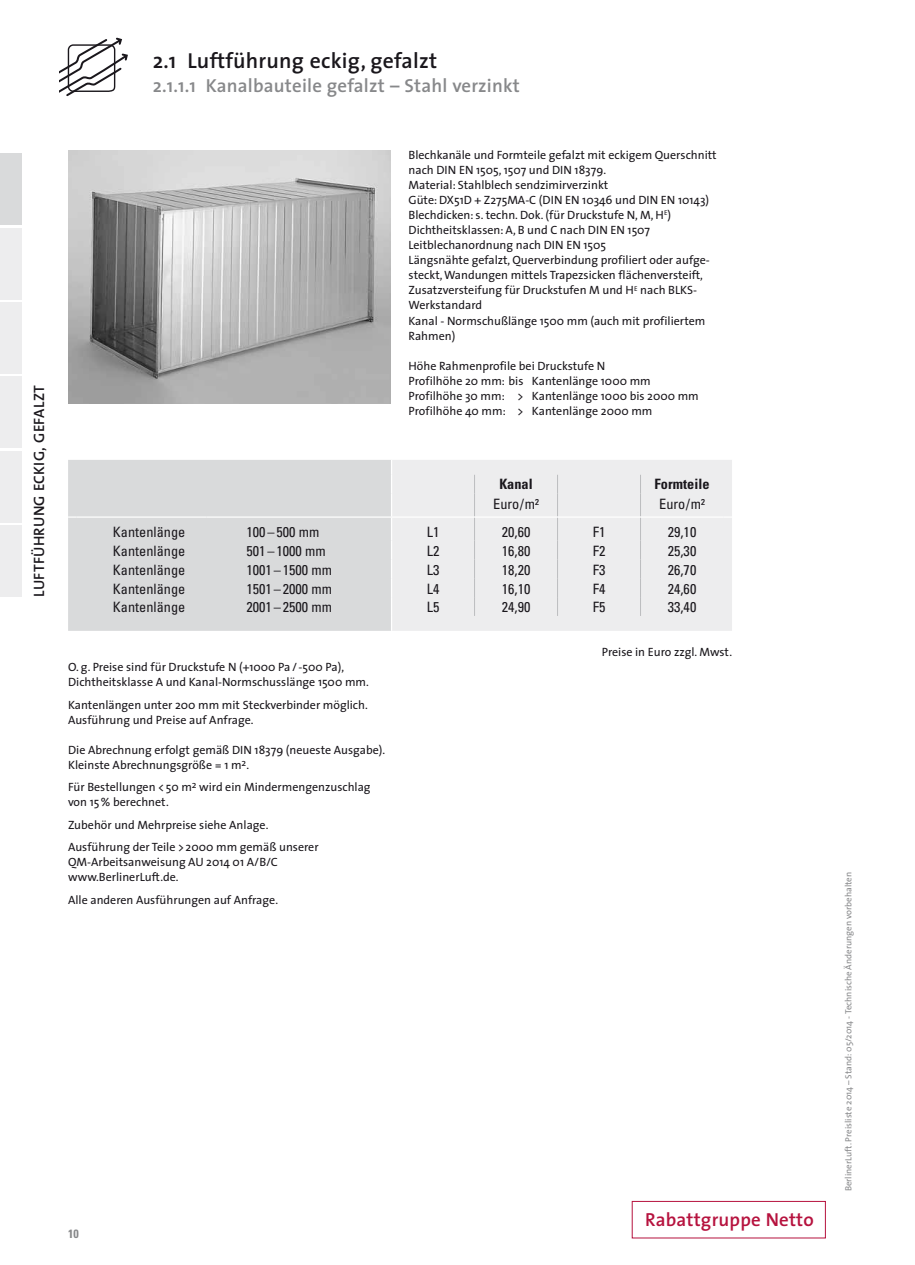
<style>
.page{position:relative;width:915px;height:1265px;background:#fff}
.page>*{position:absolute;margin:0;border:0;box-sizing:border-box;transform-origin:0 0}
.t1{font:600 21.75px "The Sans";letter-spacing:.01em;color:#1a171c}
.t2{font:600 18.9px "The Sans";letter-spacing:.01em;color:#87888a}
.t3{font:600 18.9px "The Sans";letter-spacing:.01em;color:#b6123e}
.t4{font:600 15px "The Sans";letter-spacing:.02em;color:#1a171c}
.t5{font:condensed 14.25px "Univers";color:#1a171c}
.t6{font:700 condensed 14.25px "Univers";color:#1a171c}
.t7{font:12px/15px "The Sans";color:#1a171c}
.t8{font:700 condensed 12px "Univers";color:#87888a}
.t9{font:9px "The Sans";color:#87888a}
</style>
<div class="page">
<div style="left:631px;top:1200px;width:194px;height:37px;border:1px solid #b6123e"></div>
<div style="left:0;top:154px;width:21px;height:71px;background:#d9dadb"></div>
<div style="left:0;top:228px;width:21px;height:71px;background:#ededee"></div>
<div style="left:0;top:302px;width:21px;height:72px;background:#ededee"></div>
<div style="left:0;top:376px;width:21px;height:72px;background:#ededee"></div>
<div style="left:0;top:451px;width:21px;height:71px;background:#ededee"></div>
<div style="left:0;top:525px;width:21px;height:71px;background:#ededee"></div>
<svg style="left:59px;top:37px;width:69px;height:60px"></svg>
<img style="left:68px;top:150px;width:322px;height:253px">
<div style="left:68px;top:460px;width:323px;height:170px;background:#d9dadb"></div>
<div style="left:392px;top:460px;width:339px;height:170px;background:#ededee"></div>
<hr style="left:77px;top:516px;width:129px;height:1px;background:#fff">
<hr style="left:206px;top:516px;width:185px;height:1px;background:#fff">
<hr style="left:391px;top:516px;width:83px;height:1px;background:#fff">
<hr style="left:474px;top:516px;width:83px;height:1px;background:#fff">
<hr style="left:557px;top:516px;width:83px;height:1px;background:#fff">
<hr style="left:640px;top:516px;width:83px;height:1px;background:#fff">
<svg style="left:474px;top:474px;width:1px;height:142px"></svg>
<svg style="left:557px;top:474px;width:1px;height:142px"></svg>
<svg style="left:640px;top:474px;width:1px;height:142px"></svg>
<p class="t4" style="left:27px;top:596px;width:213px;rotate:-90deg">LUFTFÜHRUNG ECKIG, GEFALZT</p>
<h1 class="t1" style="left:153px;top:43px;width:286px">2.1 Luftführung eckig, gefalzt</h1>
<h2 class="t2" style="left:153px;top:70px;width:368px">2.1.1.1 Kanalbauteile gefalzt – Stahl verzinkt</h2>
<p class="t7" style="left:408px;top:147px;width:309px">Blechkanäle und Formteile gefalzt mit eckigem Querschnitt nach DIN EN 1505, 1507 und DIN 18379.<br>Material: Stahlblech sendzimirverzinkt<br>Güte: DX51D + Z275MA-C (DIN EN 10346 und DIN EN 10143)<br>Blechdicken: s. techn. Dok. (für Druckstufe N, M, H<sup>E</sup>)<br>Dichtheitsklassen: A, B und C nach DIN EN 1507<br>Leitblechanordnung nach DIN EN 1505<br>Längsnähte gefalzt, Querverbindung profiliert oder aufge&shy;steckt, Wandungen mittels Trapezsicken flächenversteift, Zusatzversteifung für Druckstufen M und H<sup>E</sup> nach BLKS-Werkstandard<br>Kanal - Normschußlänge 1500 mm (auch mit profiliertem Rahmen)</p>
<p class="t7" style="left:408px;top:357px;width:292px">Höhe Rahmenprofile bei Druckstufe N<br>Profilhöhe 20 mm: bis Kantenlänge 1000 mm Profilhöhe 30 mm: &gt; Kantenlänge 1000 bis 2000 mm Profilhöhe 40 mm: &gt; Kantenlänge 2000 mm</p>
<p class="t6" style="left:499px;top:475px;width:35px">Kanal</p>
<p class="t6" style="left:654px;top:475px;width:56px">Formteile</p>
<p class="t5" style="left:493px;top:494px;width:47px">Euro/m²</p>
<p class="t5" style="left:659px;top:494px;width:47px">Euro/m²</p>
<p class="t5" style="left:113px;top:522px;width:74px">Kantenlänge</p>
<p class="t5" style="left:246px;top:522px;width:75px">100 – 500 mm</p>
<p class="t5" style="left:426px;top:522px;width:14px">L1</p>
<p class="t5" style="left:501px;top:522px;width:30px">20,60</p>
<p class="t5" style="left:592px;top:522px;width:14px">F1</p>
<p class="t5" style="left:667px;top:522px;width:30px">29,10</p>
<p class="t5" style="left:113px;top:541px;width:74px">Kantenlänge</p>
<p class="t5" style="left:246px;top:541px;width:81px">501 – 1000 mm</p>
<p class="t5" style="left:426px;top:541px;width:14px">L2</p>
<p class="t5" style="left:501px;top:541px;width:30px">16,80</p>
<p class="t5" style="left:592px;top:541px;width:14px">F2</p>
<p class="t5" style="left:667px;top:541px;width:30px">25,30</p>
<p class="t5" style="left:113px;top:560px;width:74px">Kantenlänge</p>
<p class="t5" style="left:246px;top:560px;width:87px">1001 – 1500 mm</p>
<p class="t5" style="left:426px;top:560px;width:14px">L3</p>
<p class="t5" style="left:501px;top:560px;width:30px">18,20</p>
<p class="t5" style="left:592px;top:560px;width:14px">F3</p>
<p class="t5" style="left:667px;top:560px;width:30px">26,70</p>
<p class="t5" style="left:113px;top:579px;width:74px">Kantenlänge</p>
<p class="t5" style="left:246px;top:579px;width:87px">1501 – 2000 mm</p>
<p class="t5" style="left:426px;top:579px;width:14px">L4</p>
<p class="t5" style="left:501px;top:579px;width:30px">16,10</p>
<p class="t5" style="left:592px;top:579px;width:14px">F4</p>
<p class="t5" style="left:667px;top:579px;width:30px">24,60</p>
<p class="t5" style="left:113px;top:598px;width:74px">Kantenlänge</p>
<p class="t5" style="left:246px;top:598px;width:87px">2001 – 2500 mm</p>
<p class="t5" style="left:426px;top:598px;width:14px">L5</p>
<p class="t5" style="left:501px;top:598px;width:30px">24,90</p>
<p class="t5" style="left:592px;top:598px;width:14px">F5</p>
<p class="t5" style="left:667px;top:598px;width:30px">33,40</p>
<p class="t7" style="left:601px;top:644px;width:132px">Preise in Euro zzgl. Mwst.</p>
<p class="t7" style="left:68px;top:659px;width:302px">O. g. Preise sind für Druckstufe N (+1000 Pa/ -500 Pa),<br>Dichtheitsklasse A und Kanal-Normschusslänge 1500 mm.</p>
<p class="t7" style="left:68px;top:696px;width:301px">Kantenlängen unter 200 mm mit Steckverbinder möglich.<br>Ausführung und Preise auf Anfrage.</p>
<p class="t7" style="left:68px;top:741px;width:318px">Die Abrechnung erfolgt gemäß DIN 18379 (neueste Ausgabe).<br>Kleinste Abrechnungsgröße = 1 m<sup>2</sup>.</p>
<p class="t7" style="left:68px;top:779px;width:304px">Für Bestellungen &lt;50 m<sup>2</sup> wird ein Mindermengenzuschlag von 15% berechnet.</p>
<p class="t7" style="left:68px;top:813px;width:252px;line-height:22.5px">Zubehör und Mehrpreise siehe Anlage.<br>Ausführung der Teile &gt;2000 mm gemäß unserer</p>
<p class="t7" style="left:68px;top:854px;width:211px">QM-Arbeitsanweisung AU 2014 01 A/B/C www.BerlinerLuft.de.</p>
<p class="t7" style="left:68px;top:891px;width:211px">Alle anderen Ausführungen auf Anfrage.</p>
<p class="t8" style="left:68px;top:1225px;width:12px">10</p>
<h2 class="t3" style="left:645px;top:1203px;width:170px">Rabattgruppe Netto</h2>
<p class="t9" style="left:840px;top:1191px;width:321px;rotate:-90deg">BerlinerLuft. Preisliste 2014 – Stand: 05/2014 - Technische Änderungen vorbehalten</p>
</div>
